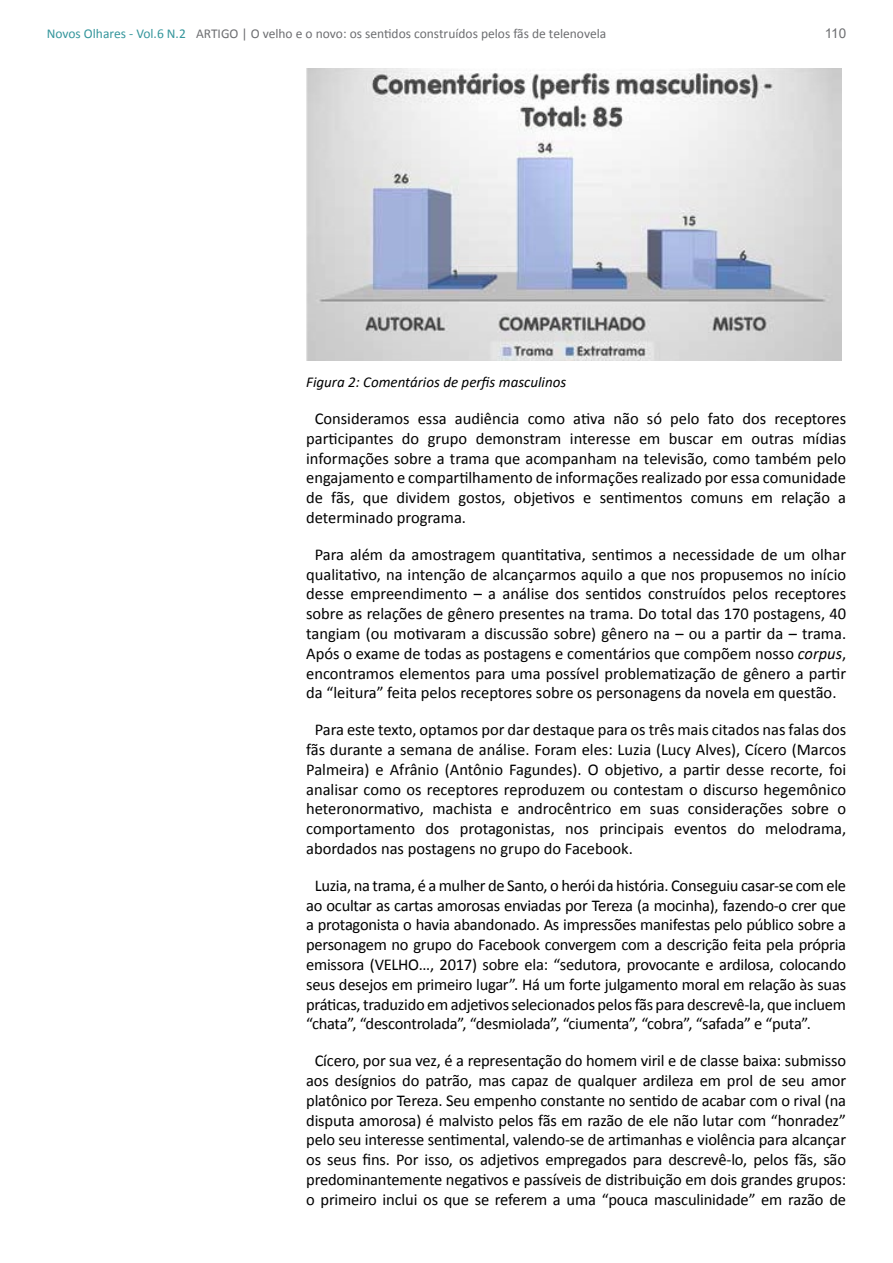
<style>
.page{position:relative;width:893px;height:1263px;background:#fff}
.page>*{position:absolute;margin:0;border:0;box-sizing:border-box;transform-origin:0 0}
.t1{font:16.5px/19.8px "Calibri";letter-spacing:-.01em;color:#000;text-align:justify}
.t2{font:italic 15px "Calibri";color:#000}
.t3{font:13.5px "Calibri";color:#6d6e71}
.t4{font:13.5px "Arial";color:#6d6e71}
.s1{color:#35969c}
.s2{font-style:italic}
</style>
<div class="page">
<img style="left:306px;top:68px;width:535px;height:293px">
<p class="t3" style="left:47px;top:25px;width:561px"><span class="s1">Novos Olhares - Vol.6 N.2</span> ARTIGO | O velho e o novo: os sentidos construídos pelos fãs de telenovela</p>
<p class="t4" style="left:825px;top:24px;width:23px">110</p>
<p class="t2" style="left:306px;top:372px;width:262px">Figura 2: Comentários de perfis masculinos</p>
<p class="t1" style="left:306px;top:409px;width:541px;text-indent:8px">Consideramos essa audiência como ativa não só pelo fato dos receptores participantes do grupo demonstram interesse em buscar em outras mídias informações sobre a trama que acompanham na televisão, como também pelo engajamento e compartilhamento de informações realizado por essa comunidade de fãs, que dividem gostos, objetivos e sentimentos comuns em relação a determinado programa.</p>
<p class="t1" style="left:306px;top:544px;width:542px;text-align:center">Para além da amostragem quantitativa, sentimos a necessidade de um olhar qualitativo, na intenção de alcançarmos aquilo a que nos propusemos no início desse empreendimento – a análise dos sentidos construídos pelos receptores sobre as relações de gênero presentes na trama. Do total das 170 postagens, 40 tangiam (ou motivaram a discussão sobre) gênero na – ou a partir da – trama.<br>Após o exame de todas as postagens e comentários que compõem nosso <span class="s2">corpus</span>, encontramos elementos para uma possível problematização de gênero a partir da “leitura” feita pelos receptores sobre os personagens da novela em questão.</p>
<p class="t1" style="left:306px;top:720px;width:542px;text-indent:8px">Para este texto, optamos por dar destaque para os três mais citados nas falas dos fãs durante a semana de análise. Foram eles: Luzia (Lucy Alves), Cícero (Marcos Palmeira) e Afrânio (Antônio Fagundes). O objetivo, a partir desse recorte, foi analisar como os receptores reproduzem ou contestam o discurso hegemônico heteronormativo, machista e androcêntrico em suas considerações sobre o comportamento dos protagonistas, nos principais eventos do melodrama, abordados nas postagens no grupo do Facebook.</p>
<p class="t1" style="left:306px;top:875px;width:541px;text-indent:8px">Luzia, na trama, é a mulher de Santo, o herói da história. Conseguiu casar-se com ele ao ocultar as cartas amorosas enviadas por Tereza (a mocinha), fazendo-o crer que a protagonista o havia abandonado. As impressões manifestas pelo público sobre a personagem no grupo do Facebook convergem com a descrição feita pela própria emissora (VELHO…, 2017) sobre ela: “sedutora, provocante e ardilosa, colocando seus desejos em primeiro lugar”. Há um forte julgamento moral em relação às suas práticas, traduzido em adjetivos selecionados pelos fãs para descrevê-la, que incluem “chata”, “descontrolada”, “desmiolada”, “ciumenta”, “cobra”, “safada” e “puta”.</p>
<p class="t1" style="left:306px;top:1051px;width:541px;text-align:center">Cícero, por sua vez, é a representação do homem viril e de classe baixa: submisso aos desígnios do patrão, mas capaz de qualquer ardileza em prol de seu amor platônico por Tereza. Seu empenho constante no sentido de acabar com o rival (na disputa amorosa) é malvisto pelos fãs em razão de ele não lutar com “honradez” pelo seu interesse sentimental, valendo-se de artimanhas e violência para alcançar os seus fins. Por isso, os adjetivos empregados para descrevê-lo, pelos fãs, são predominantemente negativos e passíveis de distribuição em dois grandes grupos: o primeiro inclui os que se referem a uma “pouca masculinidade” em razão de</p>
</div>
